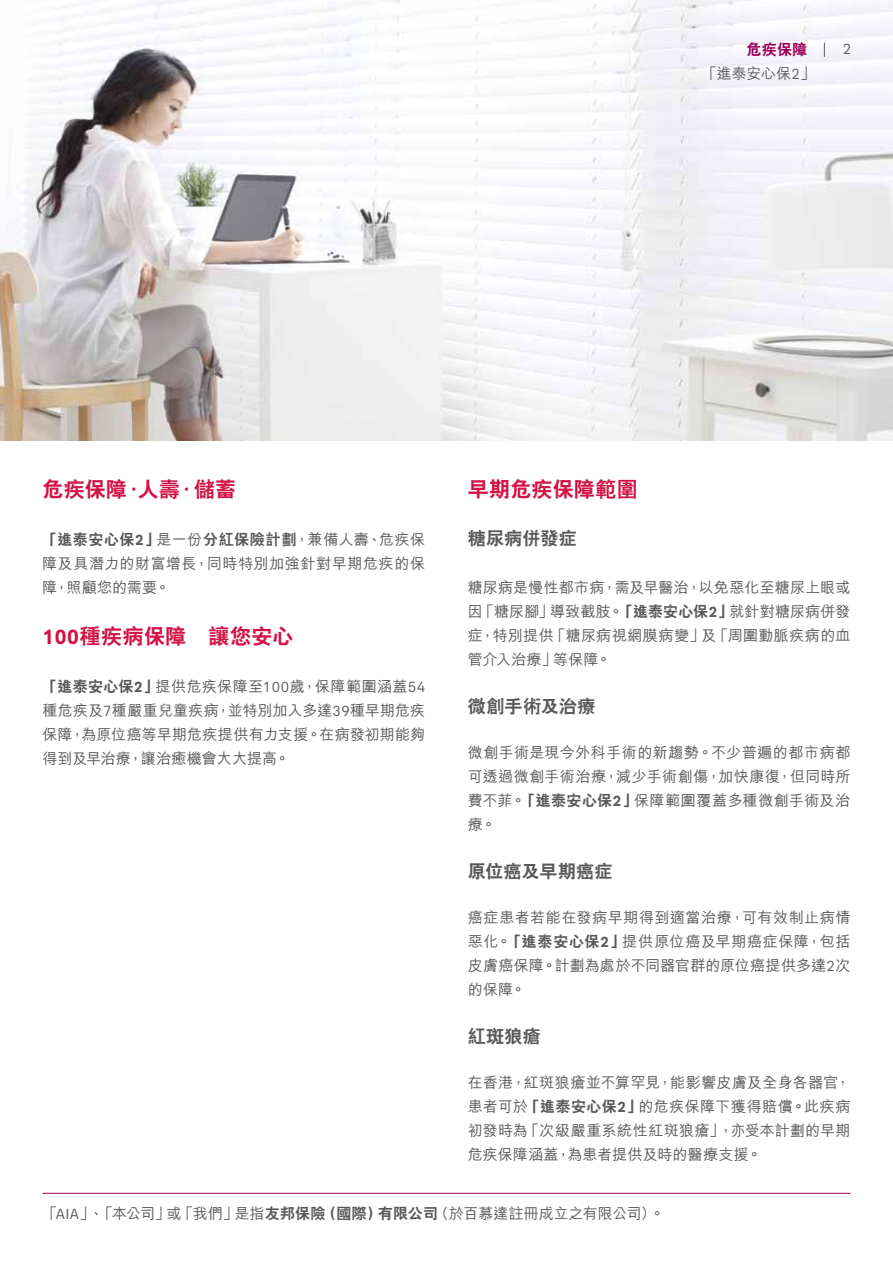
<style>
.page{position:relative;width:893px;height:1263px;background:#fff}
.page>*{position:absolute;margin:0;border:0;box-sizing:border-box;transform-origin:0 0}
.t1{font:800 21px "C Hei 2 HK";letter-spacing:.02em;color:#d31245}
.t2{font:800 18px "C Hei 2 HK";letter-spacing:.015em;color:#58595b}
.t3{font:500 15px/24px "M Hei HK";letter-spacing:.015em;color:#58595b;text-align:justify}
.t4{font:500 15px "M Hei HK";letter-spacing:-.01em;color:#58595b}
.t5{font:500 15px/24px "M Hei HK";letter-spacing:.035em;color:#58595b}
.t6{font:800 15px "C Hei 2 HK";letter-spacing:.035em;color:#58595b}
.t7{font:800 15px "C Hei 2 HK";color:#9c0058}
.t8{font:15px "AIA Everest";color:#58595b}
.s1{font-family:"AIA Everest";font-weight:400}
.s2{font-family:"AIA Everest";font-weight:700}
.s3{font-family:"M Hei HK";font-weight:500}
.s4{font-family:"C Hei 2 HK";font-weight:800}
</style>
<div class="page">
<img style="left:0;top:0;width:893px;height:440px">
<hr style="left:43px;top:1193px;width:807px;height:1px;background:#9c0058">
<svg style="left:824px;top:43px;width:1px;height:14px"></svg>
<p class="t7" style="left:747px;top:42px;width:62px">危疾保障</p>
<p class="t3" style="left:702px;top:61px;width:115px">「進泰安心保<span class="s1">2</span>」</p>
<p class="t8" style="left:843px;top:40px;width:10px">2</p>
<h1 class="t1" style="left:43px;top:478px;width:195px">危疾保障．人壽．儲蓄</h1>
<p class="t6" style="left:43px;top:531px;width:384px">「進泰安心保<span class="s2">2</span>」<span class="s3">是一份</span>分紅保險計劃<span class="s3">，兼備人壽、危疾保</span></p>
<p class="t5" style="left:43px;top:550px;width:384px">障及具潛力的財富增長，同時特別加強針對早期危疾的保障，照顧您的需要。</p>
<h1 class="t1" style="left:43px;top:625px;width:252px"><span class="s2">100</span>種疾病保障　讓您安心</h1>
<p class="t3" style="left:43px;top:673px;width:384px"><span class="s4">「進泰安心保</span><span class="s2">2</span><span class="s4">」</span>提供危疾保障至<span class="s1">100</span>歲，保障範圍涵蓋<span class="s1">54</span>種危疾及<span class="s1">7</span>種嚴重兒童疾病，並特別加入多達<span class="s1">39</span>種早期危疾保障，為原位癌等早期危疾提供有力支援。在病發初期能夠得到及早治療，讓治癒機會大大提高。</p>
<h1 class="t1" style="left:468px;top:478px;width:172px">早期危疾保障範圍</h1>
<p class="t2" style="left:468px;top:529px;width:111px">糖尿病併發症</p>
<p class="t3" style="left:468px;top:574px;width:384px">糖尿病是慢性都市病，需及早醫治，以免惡化至糖尿上眼或因「糖尿腳」導致截肢。<span class="s4">「進泰安心保</span><span class="s2">2</span><span class="s4">」</span>就針對糖尿病併發症，特別提供「糖尿病視網膜病變」及「周圍動脈疾病的血管介入治療」等保障。</p>
<p class="t2" style="left:468px;top:697px;width:129px">微創手術及治療</p>
<p class="t3" style="left:468px;top:739px;width:384px">微創手術是現今外科手術的新趨勢。不少普遍的都市病都可透過微創手術治療，減少手術創傷，加快康復，但同時所費不菲。<span class="s4">「進泰安心保</span><span class="s2">2</span><span class="s4">」</span>保障範圍覆蓋多種微創手術及治療。</p>
<p class="t2" style="left:468px;top:862px;width:146px">原位癌及早期癌症</p>
<p class="t3" style="left:468px;top:904px;width:384px">癌症患者若能在發病早期得到適當治療，可有效制止病情惡化。<span class="s4">「進泰安心保</span><span class="s2">2</span><span class="s4">」</span>提供原位癌及早期癌症保障，包括皮膚癌保障。計劃為處於不同器官群的原位癌提供多達<span class="s1">2</span>次的保障。</p>
<p class="t2" style="left:468px;top:1027px;width:75px">紅斑狼瘡</p>
<p class="t3" style="left:468px;top:1069px;width:384px">在香港，紅斑狼瘡並不算罕見，能影響皮膚及全身各器官，患者可於<span class="s4">「進泰安心保</span><span class="s2">2</span><span class="s4">」</span>的危疾保障下獲得賠償。此疾病初發時為「次級嚴重系統性紅斑狼瘡」，亦受本計劃的早期危疾保障涵蓋，為患者提供及時的醫療支援。</p>
<p class="t4" style="left:43px;top:1203px;width:624px">「<span class="s1">AIA</span>」、「本公司」或「我們」是指<span class="s4">友邦保險（國際）有限公司</span>（於百慕達註冊成立之有限公司）。</p>
</div>
